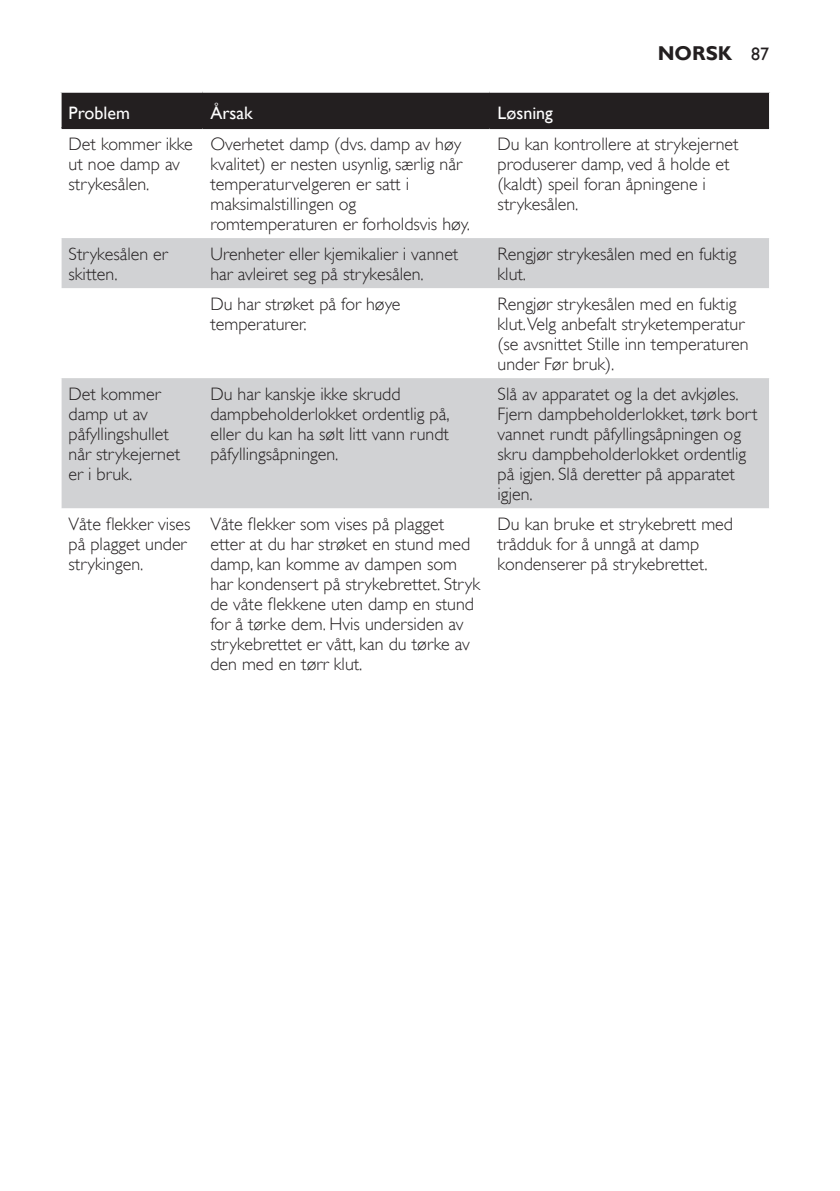
<style>
.page{position:relative;width:840px;height:1191px;background:#fff}
.page>*{position:absolute;margin:0;border:0;box-sizing:border-box;transform-origin:0 0}
.t1{font:700 20px "Gill Sans Alt One WGL";color:#231f20}
.t2{font:18px/20px "Gill Sans Alt One WGL Light";color:#231f20}
.t3{font:18px "Gill Sans Alt One WGL";color:#fff}
.s1{font-weight:400;font-size:18px}
</style>
<div class="page">
<div style="left:62px;top:93px;width:706px;height:34px;background:#231f20"></div>
<svg style="left:62px;top:238px;width:706px;height:270px;fill:#d1d2d4"></svg>
<hr style="left:62px;top:127px;width:140px;height:2px;background:#231f20">
<hr style="left:202px;top:127px;width:287px;height:2px;background:#231f20">
<hr style="left:489px;top:127px;width:279px;height:2px;background:#231f20">
<p class="t1" style="left:657px;top:40px;width:113px">NORSK <span class="s1">87</span></p>
<p class="t3" style="left:69px;top:101px;width:63px">Problem</p>
<p class="t3" style="left:210px;top:101px;width:44px">Årsak</p>
<p class="t3" style="left:497px;top:101px;width:57px">Løsning</p>
<p class="t2" style="left:69px;top:134px;width:126px">Det kommer ikke ut noe damp av strykesålen.</p>
<p class="t2" style="left:210px;top:134px;width:261px">Overhetet damp (dvs. damp av høy kvalitet) er nesten usynlig, særlig når temperaturvelgeren er satt i maksimalstillingen og romtemperaturen er forholdsvis høy.</p>
<p class="t2" style="left:497px;top:134px;width:242px">Du kan kontrollere at strykejernet produserer damp, ved å holde et (kaldt) speil foran åpningene i strykesålen.</p>
<p class="t2" style="left:68px;top:244px;width:101px">Strykesålen er skitten.</p>
<p class="t2" style="left:210px;top:244px;width:249px">Urenheter eller kjemikalier i vannet har avleiret seg på strykesålen.</p>
<p class="t2" style="left:497px;top:244px;width:240px">Rengjør strykesålen med en fuktig klut.</p>
<p class="t2" style="left:210px;top:294px;width:191px">Du har strøket på for høye temperaturer.</p>
<p class="t2" style="left:497px;top:294px;width:252px">Rengjør strykesålen med en fuktig klut.Velg anbefalt stryketemperatur (se avsnittet Stille inn temperaturen under Før bruk).</p>
<p class="t2" style="left:68px;top:384px;width:113px">Det kommer damp ut av påfyllingshullet når strykejernet er i bruk.</p>
<p class="t2" style="left:210px;top:384px;width:240px">Du har kanskje ikke skrudd dampbeholderlokket ordentlig på, eller du kan ha sølt litt vann rundt påfyllingsåpningen.</p>
<p class="t2" style="left:497px;top:384px;width:261px">Slå av apparatet og la det avkjøles.<br>Fjern dampbeholderlokket, tørk bort vannet rundt påfyllingsåpningen og skru dampbeholderlokket ordentlig på igjen. Slå deretter på apparatet igjen.</p>
<p class="t2" style="left:68px;top:514px;width:123px">Våte flekker vises på plagget under strykingen.</p>
<p class="t2" style="left:210px;top:514px;width:271px">Våte flekker som vises på plagget etter at du har strøket en stund med damp, kan komme av dampen som har kondensert på strykebrettet. Stryk de våte flekkene uten damp en stund for å tørke dem. Hvis undersiden av strykebrettet er vått, kan du tørke av den med en tørr klut.</p>
<p class="t2" style="left:497px;top:514px;width:237px">Du kan bruke et strykebrett med trådduk for å unngå at damp kondenserer på strykebrettet.</p>
</div>
